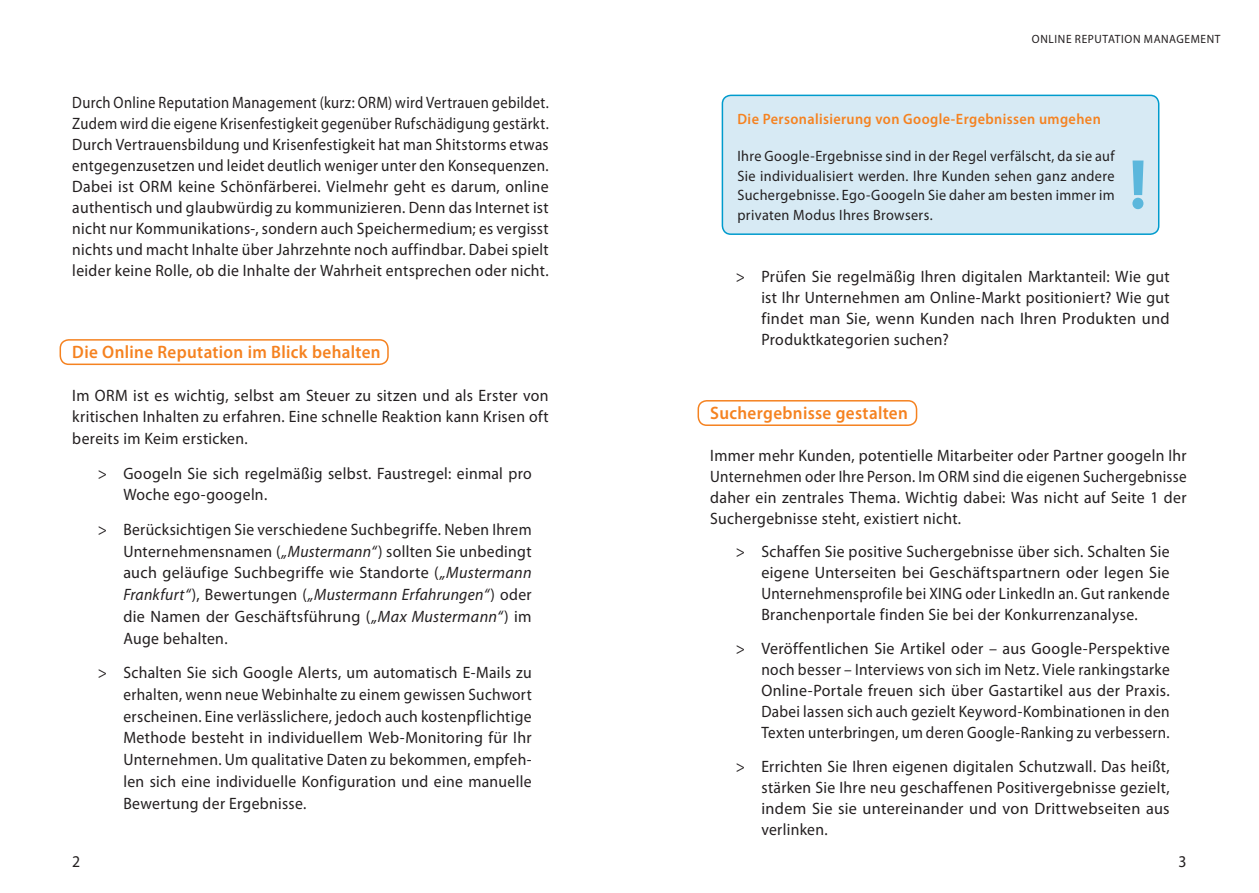
<style>
.page{position:relative;width:1259px;height:893px;background:#fff}
.page>*{position:absolute;margin:0;border:0;box-sizing:border-box;transform-origin:0 0}
.Fließtext{font:600 18px "Myriad Pro";letter-spacing:.02em;color:#f58220;scale:.95 1}
.Headline_zu_Fliesste{font:600 18px "Myriad Pro";letter-spacing:.02em;color:#f58220;scale:.95 1}
.Fließtext-2{font:16.5px/21px "Myriad Pro";letter-spacing:.02em;color:#231f20;text-align:justify;scale:.95 1}
.Fließtext-3{font:16.5px/21px "Myriad Pro";letter-spacing:.02em;color:#231f20;text-align:justify;scale:.96 1}
.Fließtext-4{font:16.5px/21px "Myriad Pro";letter-spacing:.02em;color:#231f20;text-align:justify;scale:.88 1}
.Infobox_Fließtext{font:15px/19.5px "Myriad Pro";letter-spacing:.025em;color:#231f20;text-align:justify;scale:.95 1}
.Infobox_Fließtext-2{font:600 15px "Myriad Pro";letter-spacing:.03em;color:#f58220;scale:.95 1}
.Leitfadenthema_recht{font:12px "Myriad Pro";letter-spacing:.055em;color:#231f20;scale:.95 1}
.s1{font-style:italic}
</style>
<div class="page">
<div style="left:60px;top:339px;width:329px;height:26px;border:2px solid #f58220;border-radius:9px"></div>
<div style="left:722px;top:95px;width:436px;height:139px;background:#d7eaf4;border-radius:9px"></div>
<div style="left:721px;top:95px;width:438px;height:140px;border:2px solid #009bcd;border-radius:9px"></div>
<svg style="left:1132px;top:161px;width:11px;height:48px"></svg>
<div style="left:697px;top:400px;width:220px;height:26px;border:2px solid #f58220;border-radius:9px"></div>
<p class="Fließtext-4" style="left:72px;top:92px;width:543px">Durch Online Reputation Management (kurz: ORM) wird Vertrauen gebildet.<br>Zudem wird die eigene Krisenfestigkeit gegenüber Rufschädigung gestärkt.<br>Durch Vertrauensbildung und Krisenfestigkeit hat man Shitstorms etwas entgegenzusetzen und leidet deutlich weniger unter den Konsequenzen.</p>
<p class="Fließtext-3" style="left:72px;top:176px;width:498px">Dabei ist ORM keine Schönfärberei. Vielmehr geht es darum, online authentisch und glaubwürdig zu kommunizieren. Denn das Internet ist nicht nur Kommunikations-, sondern auch Speichermedium; es vergisst nichts und macht Inhalte über Jahrzehnte noch auffindbar. Dabei spielt leider keine Rolle, ob die Inhalte der Wahrheit entsprechen oder nicht.</p>
<p class="Fließtext" style="left:72px;top:340px;width:326px">Die Online Reputation im Blick behalten</p>
<p class="Fließtext-3" style="left:72px;top:384px;width:498px;line-height:21.8px">Im ORM ist es wichtig, selbst am Steuer zu sitzen und als Erster von kritischen Inhalten zu erfahren. Eine schnelle Reaktion kann Krisen oft bereits im Keim ersticken.</p>
<p class="Fließtext-2" style="left:123px;top:462px;width:431px;line-height:21.8px;text-indent:-26px">&gt; Googeln Sie sich regelmäßig selbst. Faustregel: einmal pro<br>Woche ego-googeln.</p>
<p class="Fließtext-2" style="left:123px;top:518px;width:431px;line-height:21.8px;text-indent:-26px">&gt; Berücksichtigen Sie verschiedene Suchbegriffe. Neben Ihrem Unternehmensnamen (<span class="s1">„Mustermann“</span>) sollten Sie unbedingt auch geläufige Suchbegriffe wie Standorte (<span class="s1">„Mustermann Frankfurt“</span>), Bewertungen (<span class="s1">„Mustermann Erfahrungen“</span>) oder die Namen der Geschäftsführung (<span class="s1">„Max Mustermann“</span>) im Auge behalten.</p>
<p class="Fließtext-2" style="left:123px;top:661px;width:431px;line-height:21.8px;text-indent:-26px">&gt; Schalten Sie sich Google Alerts, um automatisch E-Mails zu erhalten, wenn neue Webinhalte zu einem gewissen Suchwort erscheinen. Eine verlässlichere, jedoch auch kostenpflichtige Methode besteht in individuellem Web-Monitoring für Ihr Unternehmen. Um qualitative Daten zu bekommen, empfeh&shy;len sich eine individuelle Konfiguration und eine manuelle Bewertung der Ergebnisse.</p>
<p class="Leitfadenthema_recht" style="left:1032px;top:32px;width:200px">ONLINE REPUTATION MANAGEMENT</p>
<p class="Infobox_Fließtext-2" style="left:737px;top:109px;width:384px">Die Personalisierung von Google-Ergebnissen umgehen</p>
<p class="Infobox_Fließtext" style="left:737px;top:146px;width:398px">Ihre Google-Ergebnisse sind in der Regel verfälscht, da sie auf Sie individualisiert werden. Ihre Kunden sehen ganz andere Suchergebnisse. Ego-Googeln Sie daher am besten immer im privaten Modus Ihres Browsers.</p>
<p class="Fließtext-2" style="left:761px;top:266px;width:431px;text-indent:-26px">&gt; Prüfen Sie regelmäßig Ihren digitalen Marktanteil: Wie gut ist Ihr Unternehmen am Online-Markt positioniert? Wie gut findet man Sie, wenn Kunden nach Ihren Produkten und Produktkategorien suchen?</p>
<p class="Headline_zu_Fliesste" style="left:710px;top:401px;width:209px">Suchergebnisse gestalten</p>
<p class="Fließtext-2" style="left:710px;top:444px;width:503px">Immer mehr Kunden, potentielle Mitarbeiter oder Partner googeln Ihr Unternehmen oder Ihre Person. Im ORM sind die eigenen Suchergebnisse daher ein zentrales Thema. Wichtig dabei: Was nicht auf Seite 1 der Suchergebnisse steht, existiert nicht.</p>
<p class="Fließtext-2" style="left:761px;top:541px;width:431px;text-indent:-26px">&gt; Schaffen Sie positive Suchergebnisse über sich. Schalten Sie eigene Unterseiten bei Geschäftspartnern oder legen Sie Unternehmensprofile bei XING oder LinkedIn an. Gut rankende Branchenportale finden Sie bei der Konkurrenzanalyse.</p>
<p class="Fließtext-2" style="left:761px;top:638px;width:431px;text-indent:-26px">&gt; Veröffentlichen Sie Artikel oder – aus Google-Perspektive noch besser – Interviews von sich im Netz. Viele rankingstarke Online-Portale freuen sich über Gastartikel aus der Praxis.<br>Dabei lassen sich auch gezielt Keyword-Kombinationen in den Texten unterbringen, um deren Google-Ranking zu verbessern.</p>
<p class="Fließtext-2" style="left:761px;top:756px;width:431px;text-indent:-26px">&gt; Errichten Sie Ihren eigenen digitalen Schutzwall. Das heißt, stärken Sie Ihre neu geschaffenen Positivergebnisse gezielt, indem Sie sie untereinander und von Drittwebseiten aus verlinken.</p>
<p class="Fließtext-2" style="left:72px;top:851px;width:10px">2</p>
<p class="Fließtext-2" style="left:1178px;top:851px;width:10px">3</p>
</div>
